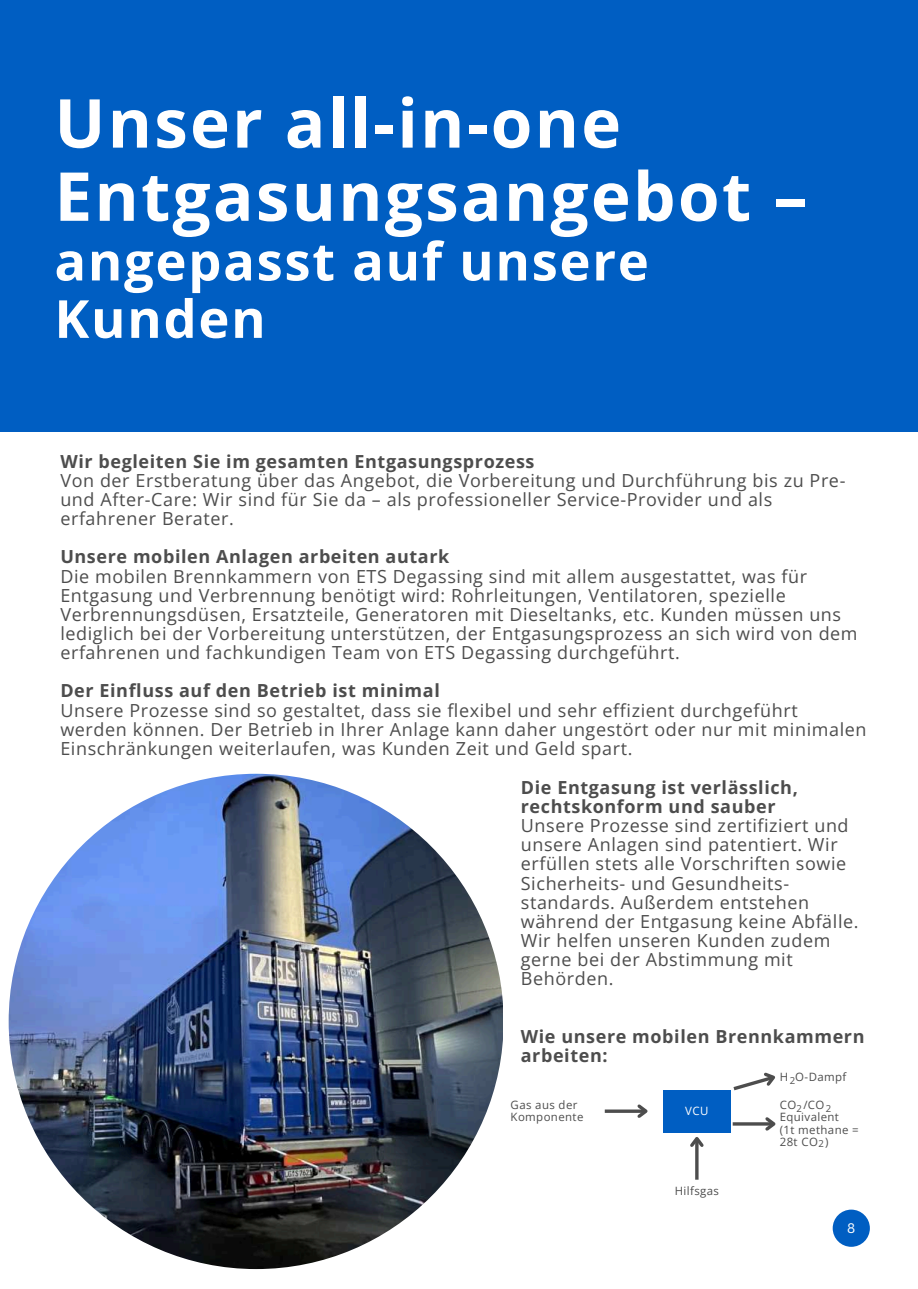
<style>
.page{position:relative;width:918px;height:1289px;background:#fff}
.page>*{position:absolute;margin:0;border:0;box-sizing:border-box;transform-origin:0 0}
.t1{font:700 67.5px/73.2px "Open Sans";letter-spacing:.035em;color:#fff}
.t2{font:700 52.5px/57.3px "Open Sans";letter-spacing:.035em;color:#fff}
.t3{font:18px/19.2px "Open Sans";letter-spacing:.035em;color:#4d4d4d}
.t4{font:700 18px/19.2px "Open Sans";letter-spacing:.035em;color:#4d4d4d}
.t5{font:13.5px "Canva Sans";color:#fff}
.t6{font:11.4px/12.1px "Open Sans";letter-spacing:.035em;color:#4d4d4d}
.t7{font:11.4px "Open Sans";color:#fff}
.t8{font:9.6px "Open Sans";color:#4d4d4d}
</style>
<div class="page">
<div style="left:0;top:0;width:918px;height:432px;background:#005ec2"></div>
<img style="left:9px;top:773px;width:494px;height:495px;border-radius:50%">
<div style="left:663px;top:1089px;width:68px;height:43px;background:#005ec2"></div>
<svg style="left:695px;top:1149px;width:4px;height:30px"></svg>
<svg style="left:687px;top:1132px;width:20px;height:17px"></svg>
<hr style="left:605px;top:1109px;width:41px;height:3px;background:#4d4d4d">
<svg style="left:634px;top:1104px;width:14px;height:14px"></svg>
<hr style="left:733px;top:1122px;width:41px;height:3px;background:#4d4d4d">
<svg style="left:762px;top:1117px;width:14px;height:14px"></svg>
<svg style="left:730px;top:1072px;width:45px;height:19px"></svg>
<div style="left:833px;top:1209px;width:37px;height:37px;background:#005ec2;border-radius:50%"></div>
<h1 class="t1" style="left:54px;top:85px;width:754px">Unser all-in-one<br>Entgasungsangebot –</h1>
<h2 class="t2" style="left:54px;top:231px;width:596px">angepasst auf unsere<br>Kunden</h2>
<p class="t4" style="left:60px;top:451px;width:476px">Wir begleiten Sie im gesamten Entgasungsprozess</p>
<p class="t3" style="left:60px;top:470px;width:787px">Von der Erstberatung über das Angebot, die Vorbereitung und Durchführung bis zu Pre&shy;und After-Care: Wir sind für Sie da – als professioneller Service-Provider und als erfahrener Berater.</p>
<p class="t4" style="left:60px;top:546px;width:390px">Unsere mobilen Anlagen arbeiten autark</p>
<p class="t3" style="left:60px;top:566px;width:799px">Die mobilen Brennkammern von ETS Degassing sind mit allem ausgestattet, was für Entgasung und Verbrennung benötigt wird: Rohrleitungen, Ventilatoren, spezielle Verbrennungsdüsen, Ersatzteile, Generatoren mit Dieseltanks, etc. Kunden müssen uns lediglich bei der Vorbereitung unterstützen, der Entgasungsprozess an sich wird von dem erfahrenen und fachkundigen Team von ETS Degassing durchgeführt.</p>
<p class="t4" style="left:60px;top:680px;width:381px">Der Einfluss auf den Betrieb ist minimal</p>
<p class="t3" style="left:60px;top:699px;width:808px">Unsere Prozesse sind so gestaltet, dass sie flexibel und sehr effizient durchgeführt werden können. Der Betrieb in Ihrer Anlage kann daher ungestört oder nur mit minimalen<br>Einschränkungen weiterlaufen, was Kunden Zeit und Geld spart.</p>
<p class="t4" style="left:521px;top:777px;width:279px">Die Entgasung ist verlässlich, rechtskonform und sauber</p>
<p class="t3" style="left:521px;top:815px;width:339px">Unsere Prozesse sind zertifiziert und unsere Anlagen sind patentiert. Wir erfüllen stets alle Vorschriften sowie<br>Sicherheits- und Gesundheits&shy;standards. Außerdem entstehen während der Entgasung keine Abfälle.<br>Wir helfen unseren Kunden zudem gerne bei der Abstimmung mit<br>Behörden.</p>
<p class="t4" style="left:521px;top:1025px;width:345px">Wie unsere mobilen Brennkammern arbeiten:</p>
<p class="t6" style="left:511px;top:1098px;width:74px">Gas aus der<br>Komponente</p>
<p class="t7" style="left:685px;top:1102px;width:25px">VCU</p>
<p class="t6" style="left:675px;top:1184px;width:46px">Hilfsgas</p>
<p class="t6" style="left:780px;top:1070px;width:68px">H O-Dampf</p>
<p class="t8" style="left:790px;top:1074px;width:7px">2</p>
<p class="t6" style="left:780px;top:1098px;width:81px">CO /CO<br>Equivalent<br>(1t methane =<br>28t CO )</p>
<p class="t8" style="left:826px;top:1101px;width:7px">2</p>
<p class="t8" style="left:796px;top:1101px;width:7px">2</p>
<p class="t8" style="left:819px;top:1137px;width:7px">2</p>
<p class="t5" style="left:847px;top:1220px;width:10px">8</p>
</div>
